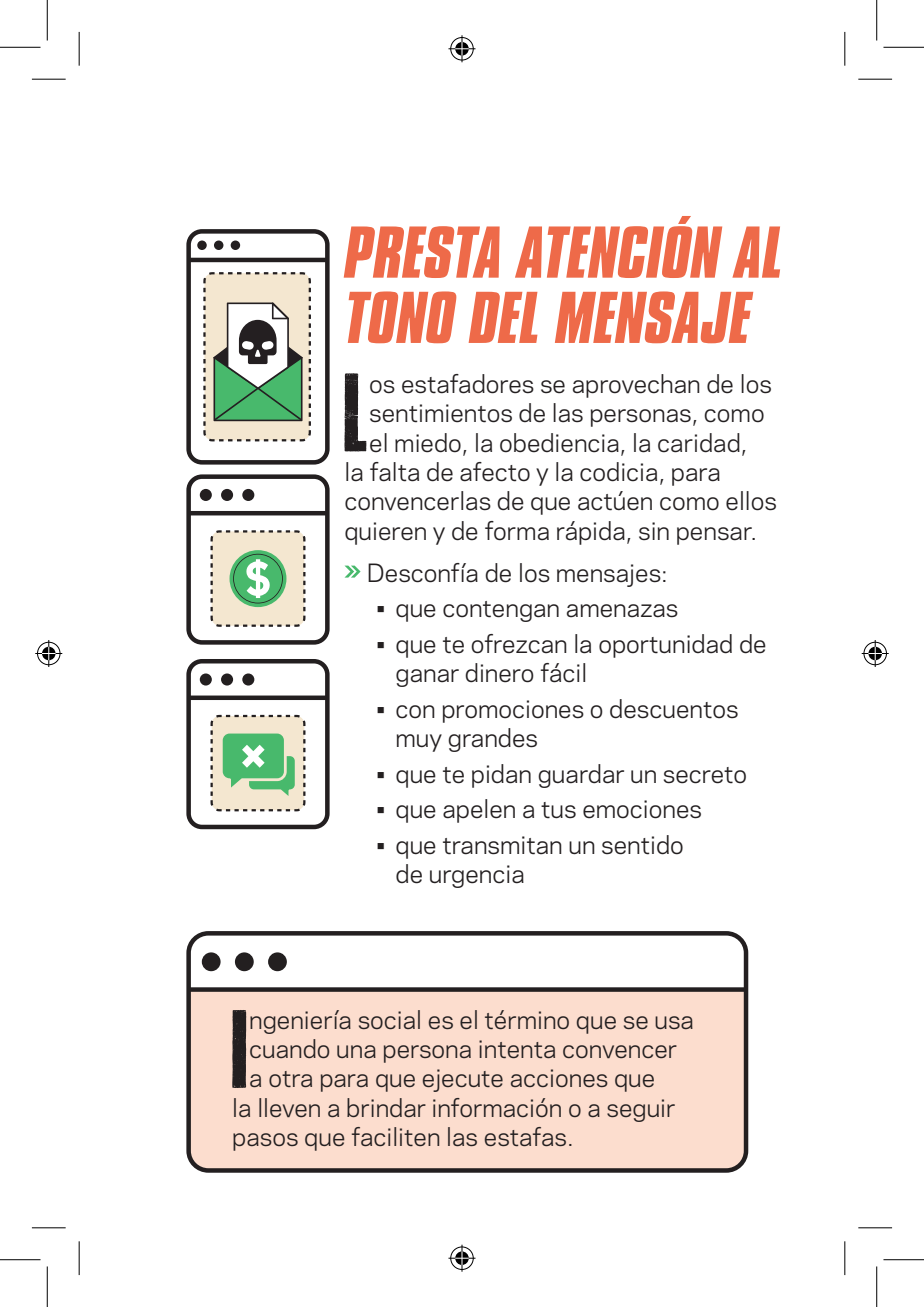
<style>
.page{position:relative;width:924px;height:1307px;background:#fff}
.page>*{position:absolute;margin:0;border:0;box-sizing:border-box;transform-origin:0 0}
.t1{font:92.92px "Cross Town";color:#231f20}
.t2{font:italic 700 63px/65.2px "Compacta BT";color:#ee6a49}
.t3{font:23.62px/29.2px "Galaxie Polaris";color:#231f20}
</style>
<div class="page">
<svg style="left:344px;top:565px;width:16px;height:12px"></svg>
<div style="left:191px;top:991px;width:552px;height:179px;background:#fcddce"></div>
<div style="left:186px;top:931px;width:562px;height:241px;border:4px solid #231f20;border-radius:20px"></div>
<svg style="left:190px;top:987px;width:556px;height:4px;background:#333031"></svg>
<div style="left:202px;top:952px;width:19px;height:19px;background:#231f20;border-radius:50%"></div>
<div style="left:235px;top:952px;width:19px;height:19px;background:#231f20;border-radius:50%"></div>
<div style="left:268px;top:952px;width:19px;height:19px;background:#231f20;border-radius:50%"></div>
<div style="left:186px;top:229px;width:143px;height:235px;border:4px solid #231f20;border-radius:13px"></div>
<hr style="left:188px;top:258px;width:139px;height:4px;background:#231f20">
<div style="left:197px;top:240px;width:10px;height:10px;background:#231f20;border-radius:50%"></div>
<div style="left:214px;top:240px;width:9px;height:10px;background:#231f20;border-radius:50%"></div>
<div style="left:231px;top:240px;width:9px;height:10px;background:#231f20;border-radius:50%"></div>
<svg style="left:203px;top:272px;width:108px;height:170px"></svg>
<div style="left:186px;top:474px;width:143px;height:170px;border:4px solid #231f20;border-radius:13px"></div>
<hr style="left:188px;top:511px;width:140px;height:4px;background:#231f20">
<div style="left:200px;top:489px;width:12px;height:12px;background:#231f20;border-radius:50%"></div>
<div style="left:221px;top:489px;width:12px;height:12px;background:#231f20;border-radius:50%"></div>
<div style="left:242px;top:489px;width:12px;height:12px;background:#231f20;border-radius:50%"></div>
<svg style="left:210px;top:530px;width:96px;height:97px;background:#c6d4b6"></svg>
<div style="left:186px;top:659px;width:143px;height:170px;border:4px solid #231f20;border-radius:13px"></div>
<div style="left:188px;top:695px;width:140px;height:5px;background:#231f20"></div>
<div style="left:200px;top:673px;width:12px;height:12px;background:#231f20;border-radius:50%"></div>
<div style="left:221px;top:673px;width:12px;height:12px;background:#231f20;border-radius:50%"></div>
<div style="left:242px;top:673px;width:12px;height:12px;background:#231f20;border-radius:50%"></div>
<svg style="left:210px;top:714px;width:96px;height:98px;background:#b4d1ac"></svg>
<hr style="left:32px;top:79px;width:34px;height:1px;background:#000">
<hr style="left:858px;top:79px;width:34px;height:1px;background:#000">
<hr style="left:32px;top:1227px;width:34px;height:1px;background:#000">
<hr style="left:858px;top:1227px;width:34px;height:1px;background:#000">
<hr style="left:79px;top:32px;width:1px;height:34px;background:#000">
<hr style="left:79px;top:1241px;width:1px;height:33px;background:#000">
<hr style="left:844px;top:32px;width:1px;height:34px;background:#000">
<hr style="left:844px;top:1241px;width:1px;height:33px;background:#000">
<hr style="left:0;top:47px;width:40px;height:1px;background:#000">
<hr style="left:883px;top:47px;width:41px;height:1px;background:#000">
<hr style="left:0;top:1259px;width:40px;height:1px;background:#000">
<hr style="left:883px;top:1259px;width:41px;height:1px;background:#000">
<hr style="left:47px;top:0;width:1px;height:41px;background:#000">
<hr style="left:47px;top:1266px;width:1px;height:40px;background:#000">
<hr style="left:876px;top:0;width:1px;height:41px;background:#000">
<hr style="left:876px;top:1266px;width:1px;height:40px;background:#000">
<svg style="left:448px;top:35px;width:27px;height:27px"></svg>
<svg style="left:448px;top:1244px;width:27px;height:27px"></svg>
<svg style="left:35px;top:640px;width:27px;height:27px"></svg>
<svg style="left:861px;top:640px;width:27px;height:27px"></svg>
<p class="t2" style="left:345px;top:221px;width:441px">PRESTA ATENCIÓN AL<br>TONO DEL MENSAJE</p>
<p class="t1" style="left:344px;top:373px;width:26px">L</p>
<p class="t3" style="left:369px;top:368px;width:404px">os estafadores se aprovechan de los</p>
<p class="t3" style="left:369px;top:397px;width:397px">sentimientos de las personas, como</p>
<p class="t3" style="left:369px;top:427px;width:380px">el miedo, la obediencia, la caridad,</p>
<p class="t3" style="left:344px;top:456px;width:378px">la falta de afecto y la codicia, para</p>
<p class="t3" style="left:344px;top:485px;width:434px">convencerlas de que actúen como ellos</p>
<p class="t3" style="left:344px;top:514px;width:414px">quieren y de forma rápida, sin pensar.</p>
<p class="t3" style="left:367px;top:556px;width:302px">Desconfía de los mensajes:</p>
<p class="t3" style="left:376px;top:592px;width:303px">• que contengan amenazas</p>
<p class="t3" style="left:395px;top:628px;width:373px;text-indent:-19px">• que te ofrezcan la oportunidad de ganar dinero fácil</p>
<p class="t3" style="left:395px;top:692px;width:344px;text-indent:-19px">• con promociones o descuentos muy grandes</p>
<p class="t3" style="left:376px;top:757px;width:372px">• que te pidan guardar un secreto</p>
<p class="t3" style="left:376px;top:793px;width:327px">• que apelen a tus emociones</p>
<p class="t3" style="left:395px;top:829px;width:290px;text-indent:-19px">• que transmitan un sentido de urgencia</p>
<p class="t1" style="left:232px;top:1008px;width:19px">I</p>
<p class="t3" style="left:249px;top:1003px;width:446px">ngeniería social es el término que se usa</p>
<p class="t3" style="left:249px;top:1032px;width:429px">cuando una persona intenta convencer</p>
<p class="t3" style="left:249px;top:1062px;width:407px">a otra para que ejecute acciones que</p>
<p class="t3" style="left:232px;top:1091px;width:445px">la lleven a brindar información o a seguir</p>
<p class="t3" style="left:232px;top:1120px;width:343px">pasos que faciliten las estafas.</p>
</div>
